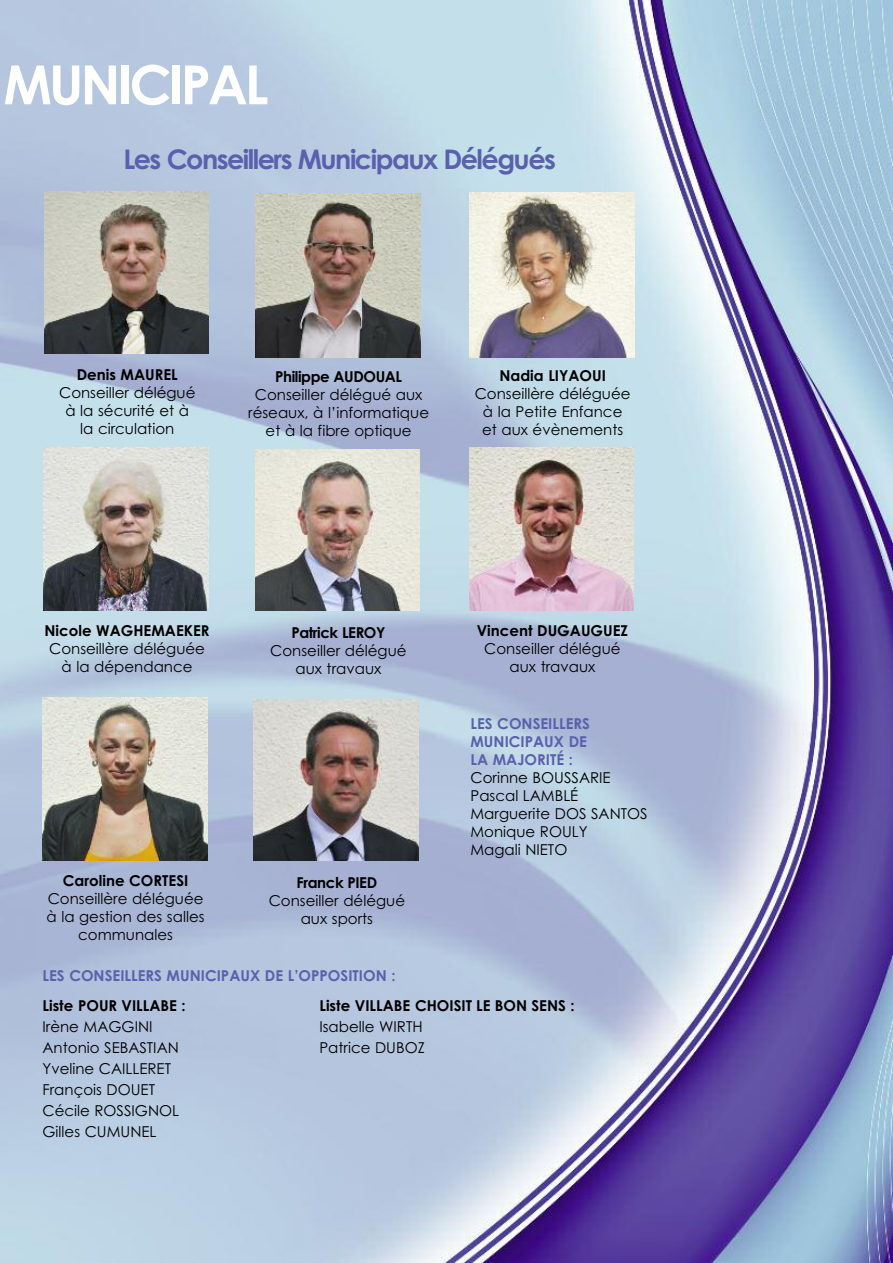
<style>
.page{position:relative;width:893px;height:1263px;background:#fff}
.page>*{position:absolute;margin:0;border:0;box-sizing:border-box;transform-origin:0 0}
.t1{font:700 54px "Century Gothic";letter-spacing:-.055em;color:#fff}
.t2{font:700 27px "Century Gothic";letter-spacing:-.055em;color:#5a60ad}
.t3{font:15px/18px "Century Gothic";color:#000;text-align:center}
.t4{font:700 15px "Century Gothic";color:#000}
.t5{font:700 15px/18px "Century Gothic";color:#5a60ad}
.t6{font:700 15px "Century Gothic";letter-spacing:-.03em;color:#000}
</style>
<div class="page">
<img style="left:0;top:0;width:893px;height:1263px">
<img style="left:44px;top:192px;width:165px;height:162px">
<img style="left:255px;top:194px;width:165px;height:163px">
<img style="left:469px;top:192px;width:165px;height:165px">
<img style="left:44px;top:448px;width:165px;height:162px">
<img style="left:255px;top:449px;width:165px;height:161px">
<img style="left:469px;top:448px;width:165px;height:162px">
<img style="left:42px;top:697px;width:165px;height:163px">
<img style="left:254px;top:699px;width:164px;height:161px">
<h1 class="t1" style="left:3px;top:54px;width:267px">MUNICIPAL</h1>
<h2 class="t2" style="left:123px;top:143px;width:434px">Les Conseillers Municipaux Délégués</h2>
<p class="t4" style="left:77px;top:366px;width:103px">Denis MAUREL</p>
<p class="t3" style="left:59px;top:384px;width:138px">Conseiller délégué à la sécurité et à la circulation</p>
<p class="t6" style="left:275px;top:368px;width:129px">Philippe AUDOUAL</p>
<p class="t3" style="left:248px;top:386px;width:182px">Conseiller délégué aux réseaux, à l’informatique et à la fibre optique</p>
<p class="t4" style="left:499px;top:367px;width:108px">Nadia LIYAOUI</p>
<p class="t3" style="left:475px;top:384px;width:157px">Conseillère déléguée à la Petite Enfance et aux évènements</p>
<p class="t4" style="left:45px;top:622px;width:167px">Nicole WAGHEMAEKER</p>
<p class="t3" style="left:49px;top:640px;width:157px">Conseillère déléguée à la dépendance</p>
<p class="t6" style="left:291px;top:624px;width:96px">Patrick LEROY</p>
<p class="t3" style="left:270px;top:642px;width:138px">Conseiller délégué aux travaux</p>
<p class="t4" style="left:63px;top:872px;width:127px">Caroline CORTESI</p>
<p class="t3" style="left:47px;top:890px;width:159px">Conseillère déléguée à la gestion des salles communales</p>
<p class="t6" style="left:297px;top:874px;width:82px">Franck PIED</p>
<p class="t3" style="left:269px;top:891px;width:138px">Conseiller délégué aux sports</p>
<p class="t4" style="left:477px;top:622px;width:153px">Vincent DUGAUGUEZ</p>
<p class="t3" style="left:484px;top:640px;width:138px">Conseiller délégué aux travaux</p>
<p class="t5" style="left:470px;top:715px;width:121px">LES CONSEILLERS<br>MUNICIPAUX DE<br>LA MAJORITé :</p>
<p class="t3" style="left:470px;top:769px;width:179px;text-align:left">Corinne BOUSSARIE<br>Pascal LAMBLÉ<br>Marguerite DOS SANTOS<br>Monique ROULY<br>Magali NIETO</p>
<p class="t5" style="left:43px;top:967px;width:355px">LES CONSEILLERS MUNICIPAUX DE L’OPPOSITION :</p>
<p class="t4" style="left:43px;top:997px;width:145px">Liste POUR VILLABE :</p>
<p class="t3" style="left:43px;top:1016px;width:138px;line-height:21px;text-align:left">Irène MAGGINI<br>Antonio SEBASTIAN<br>Yveline CAILLERET<br>François DOUET<br>Cécile ROSSIGNOL<br>Gilles CUMUNEL</p>
<p class="t4" style="left:319px;top:997px;width:257px">Liste VILLABE CHOISIT LE BON SENS :</p>
<p class="t3" style="left:319px;top:1016px;width:107px;line-height:21px;text-align:left">Isabelle WIRTH<br>Patrice DUBOZ</p>
</div>
